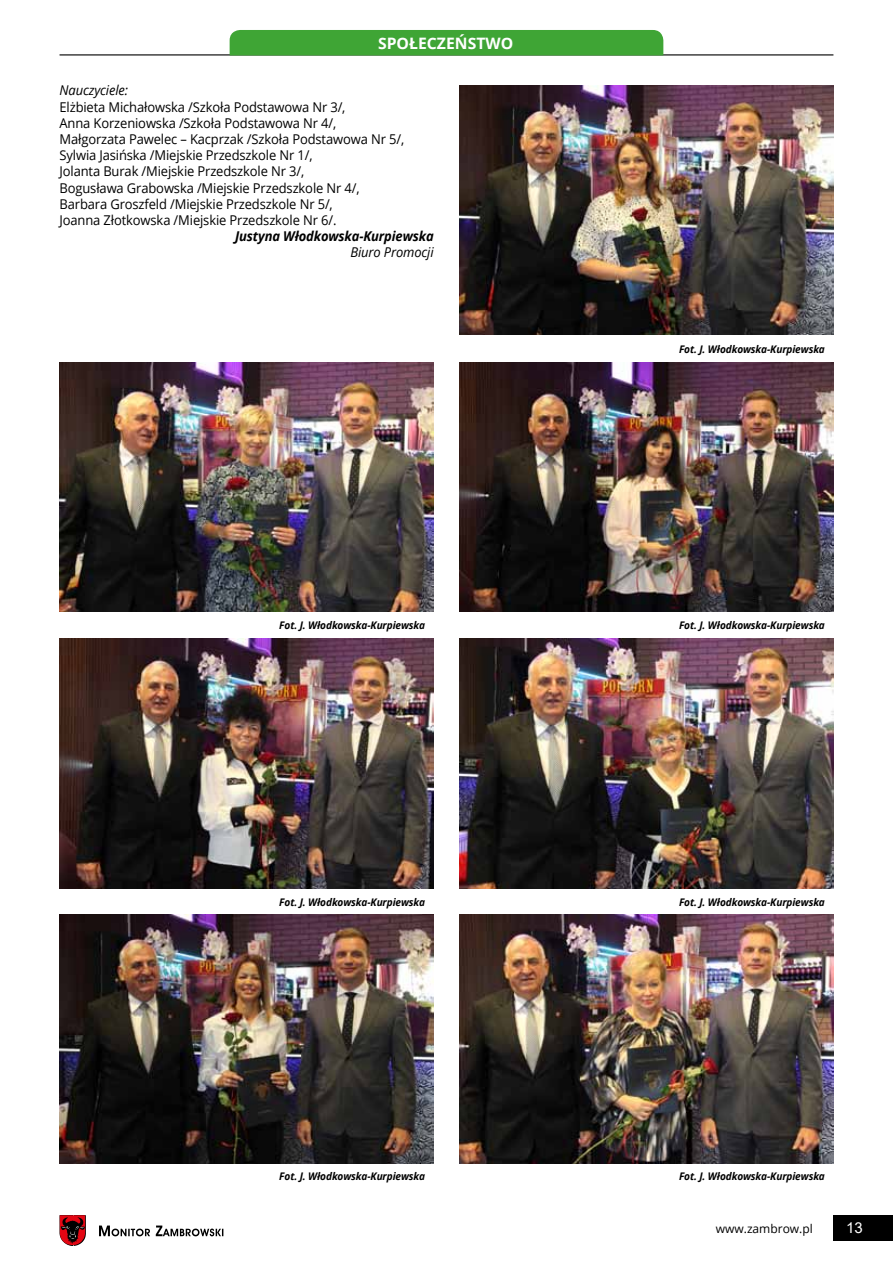
<style>
.page{position:relative;width:893px;height:1263px;background:#fff}
.page>*{position:absolute;margin:0;border:0;box-sizing:border-box;transform-origin:0 0}
.t1{font:700 15.75px "Open Sans";color:#fff}
.t2{font:15px "Arial";color:#fff}
.t3{font:13.5px/16.2px "Open Sans";letter-spacing:-.01em;color:#000;scale:.96 1}
.t4{font:italic 700 13.5px "Open Sans";letter-spacing:-.01em;color:#000;scale:.96 1}
.t5{font:italic 13.5px "Open Sans";letter-spacing:-.01em;color:#000;scale:.96 1}
.t6{font:12px "Open Sans";color:#000}
.t7{font:italic 700 10.5px "Open Sans";letter-spacing:-.01em;color:#000;scale:.96 1}
</style>
<div class="page">
<svg style="left:99px;top:1225px;width:51px;height:11px"></svg>
<svg style="left:156px;top:1225px;width:67px;height:11px"></svg>
<svg style="left:60px;top:1215px;width:26px;height:31px"></svg>
<div style="left:833px;top:1215px;width:60px;height:25px;background:#000"></div>
<hr style="left:60px;top:54px;width:773px;height:1px;background:#000">
<div style="left:230px;top:30px;width:433px;height:25px;background:#3fa535"></div>
<img style="left:60px;top:362px;width:374px;height:250px">
<img style="left:459px;top:85px;width:374px;height:249px">
<img style="left:459px;top:362px;width:374px;height:250px">
<img style="left:60px;top:639px;width:374px;height:249px">
<img style="left:459px;top:639px;width:374px;height:249px">
<img style="left:60px;top:914px;width:374px;height:250px">
<img style="left:459px;top:914px;width:374px;height:250px">
<p class="t1" style="left:378px;top:32px;width:90px">SPOŁECZEŃSTWO</p>
<p class="t5" style="left:60px;top:81px;width:73px">Nauczyciele:</p>
<p class="t3" style="left:60px;top:98px;width:361px">Elżbieta Michałowska /Szkoła Podstawowa Nr 3/,<br>Anna Korzeniowska /Szkoła Podstawowa Nr 4/, Małgorzata Pawelec – Kacprzak /Szkoła Podstawowa Nr 5/, Sylwia Jasińska /Miejskie Przedszkole Nr 1/,<br>Jolanta Burak /Miejskie Przedszkole Nr 3/,<br>Bogusława Grabowska /Miejskie Przedszkole Nr 4/, Barbara Groszfeld /Miejskie Przedszkole Nr 5/,<br>Joanna Złotkowska /Miejskie Przedszkole Nr 6/.</p>
<p class="t4" style="left:235px;top:227px;width:208px">Justyna Włodkowska-Kurpiewska</p>
<p class="t5" style="left:350px;top:243px;width:88px">Biuro Promocji</p>
<p class="t7" style="left:679px;top:341px;width:153px">Fot. J. Włodkowska-Kurpiewska</p>
<p class="t7" style="left:279px;top:618px;width:153px">Fot. J. Włodkowska-Kurpiewska</p>
<p class="t7" style="left:679px;top:618px;width:153px">Fot. J. Włodkowska-Kurpiewska</p>
<p class="t7" style="left:279px;top:894px;width:153px">Fot. J. Włodkowska-Kurpiewska</p>
<p class="t7" style="left:679px;top:894px;width:153px">Fot. J. Włodkowska-Kurpiewska</p>
<p class="t7" style="left:279px;top:1168px;width:153px">Fot. J. Włodkowska-Kurpiewska</p>
<p class="t7" style="left:679px;top:1168px;width:153px">Fot. J. Włodkowska-Kurpiewska</p>
<p class="t6" style="left:716px;top:1221px;width:99px">www.zambrow.pl</p>
<p class="t2" style="left:846px;top:1218px;width:18px">13</p>
</div>
